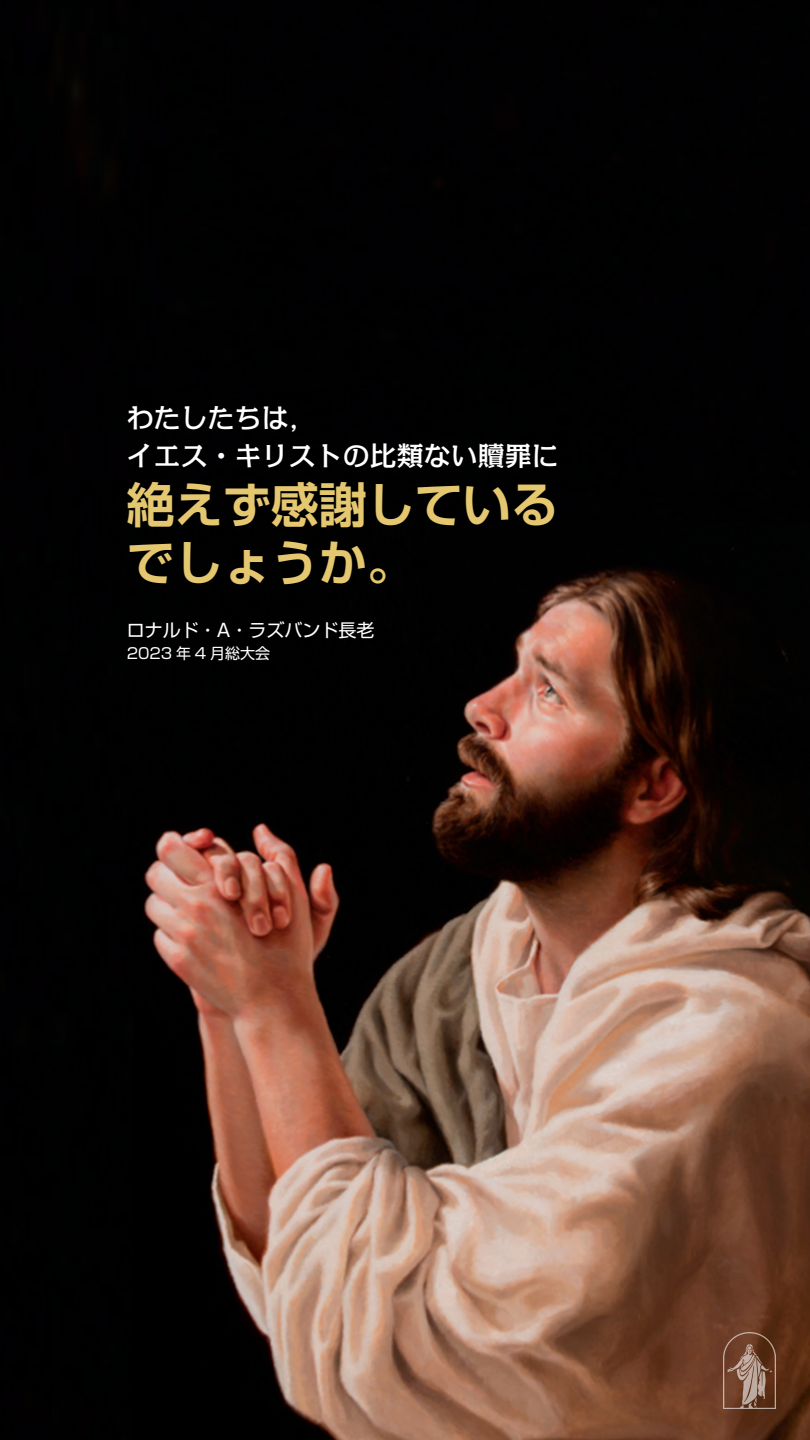
<style>
.page{position:relative;width:810px;height:1440px;background:#fff}
.page>*{position:absolute;margin:0;border:0;box-sizing:border-box;transform-origin:0 0}
.t1{font:700 48px/57.8px "Shin Go Pr 6 N De";color:#e4c76f}
.t2{font:500 27px/38.2px "Kakumin Pro";color:#fff}
.t3{font:18px "Shin Go Pr 6 N";color:#fff}
.t4{font:15px "Shin Go Pr 6 N";color:#fff}
</style>
<div class="page">
<img style="left:0;top:0;width:810px;height:1440px">
<img style="left:724px;top:1333px;width:51px;height:75px">
<p class="t2" style="left:127px;top:396px;width:434px">わたしたちは，<br>イエス・キリストの比類ない贖罪に</p>
<p class="t1" style="left:127px;top:474px;width:434px">絶えず感謝しているでしょうか。</p>
<p class="t3" style="left:127px;top:615px;width:249px">ロナルド・A・ラズバンド長老</p>
<p class="t4" style="left:127px;top:641px;width:145px">2023 年 4 月総大会</p>
</div>
